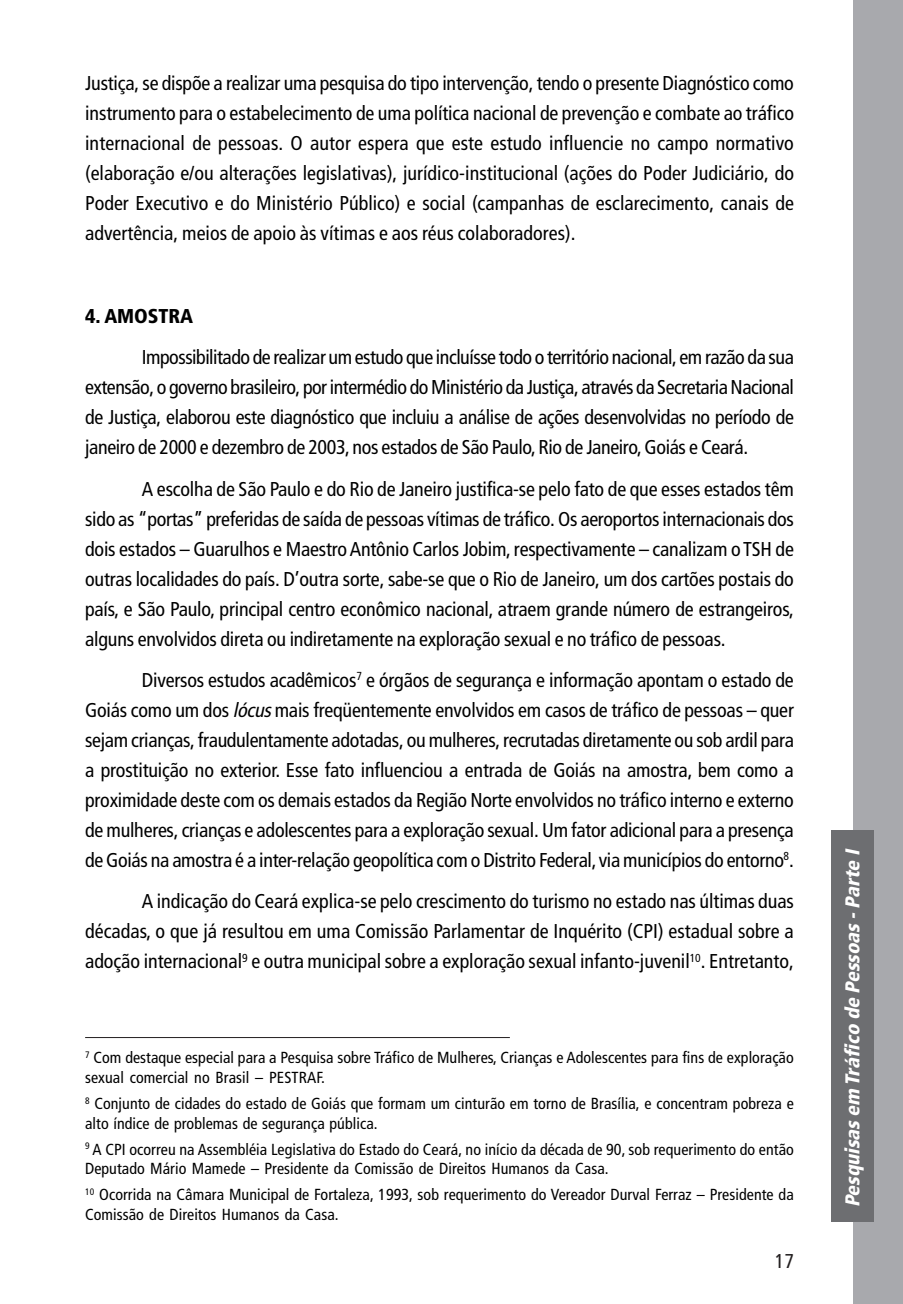
<style>
.page{position:relative;width:903px;height:1304px;background:#fff}
.page>*{position:absolute;margin:0;border:0;box-sizing:border-box;transform-origin:0 0}
.t1{font:condensed 20px/30px "Frutiger";letter-spacing:-.015em;color:#000;text-align:justify}
.t2{font:italic 900 condensed 20px "Frutiger";color:#fff}
.t3{font:condensed 20px "Frutiger";color:#231f20}
.t4{font:condensed 16px/20px "Frutiger";letter-spacing:.005em;color:#000}
.s1{font-weight:900}
.s2{font-style:italic}
</style>
<div class="page">
<div style="left:853px;top:0;width:50px;height:1304px;background:#a8a9ad"></div>
<div style="left:831px;top:830px;width:43px;height:392px;background:#6d6e71"></div>
<hr style="left:85px;top:1037px;width:425px;height:1px;background:#231f20">
<p class="t1" style="left:85px;top:70px;width:710px">Justiça, se dispõe a realizar uma pesquisa do tipo intervenção, tendo o presente Diagnóstico como instrumento para o estabelecimento de uma política nacional de prevenção e combate ao tráfico internacional de pessoas. O autor espera que este estudo influencie no campo normativo (elaboração e/ou alterações legislativas), jurídico-institucional (ações do Poder Judiciário, do Poder Executivo e do Ministério Público) e social (campanhas de esclarecimento, canais de advertência, meios de apoio às vítimas e aos réus colaboradores).</p>
<p class="t1" style="left:142px;top:297px;width:654px;line-height:41.4px;text-indent:-57px"><span class="s1">4. AMOSTRA<br></span>Impossibilitado de realizar um estudo que incluísse todo o território nacional, em razão da sua</p>
<p class="t1" style="left:85px;top:374px;width:710px">extensão, o governo brasileiro, por intermédio do Ministério da Justiça, através da Secretaria Nacional de Justiça, elaborou este diagnóstico que incluiu a análise de ações desenvolvidas no período de janeiro de 2000 e dezembro de 2003, nos estados de São Paulo, Rio de Janeiro, Goiás e Ceará.</p>
<p class="t1" style="left:85px;top:475px;width:710px;text-indent:57px">A escolha de São Paulo e do Rio de Janeiro justifica-se pelo fato de que esses estados têm sido as “portas” preferidas de saída de pessoas vítimas de tráfico. Os aeroportos internacionais dos dois estados – Guarulhos e Maestro Antônio Carlos Jobim, respectivamente – canalizam o TSH de outras localidades do país. D’outra sorte, sabe-se que o Rio de Janeiro, um dos cartões postais do país, e São Paulo, principal centro econômico nacional, atraem grande número de estrangeiros, alguns envolvidos direta ou indiretamente na exploração sexual e no tráfico de pessoas.</p>
<p class="t1" style="left:85px;top:666px;width:710px;text-indent:57px">Diversos estudos acadêmicos<sup>7</sup> e órgãos de segurança e informação apontam o estado de Goiás como um dos <span class="s2">lócus</span>mais freqüentemente envolvidos em casos de tráfico de pessoas – quer sejam crianças, fraudulentamente adotadas, ou mulheres, recrutadas diretamente ou sob ardil para a prostituição no exterior. Esse fato influenciou a entrada de Goiás na amostra, bem como a proximidade deste com os demais estados da Região Norte envolvidos no tráfico interno e externo de mulheres, crianças e adolescentes para a exploração sexual. Um fator adicional para a presença de Goiás na amostra é a inter-relação geopolítica com o Distrito Federal, via municípios do entorno<sup>8</sup>.</p>
<p class="t1" style="left:85px;top:888px;width:710px;text-indent:57px">A indicação do Ceará explica-se pelo crescimento do turismo no estado nas últimas duas décadas, o que já resultou em uma Comissão Parlamentar de Inquérito (CPI) estadual sobre a adoção internacional<sup>9</sup> e outra municipal sobre a exploração sexual infanto-juvenil<sup>10</sup>. Entretanto,</p>
<p class="t4" style="left:85px;top:1049px;width:710px"><sup>7</sup> Com destaque especial para a Pesquisa sobre Tráfico de Mulheres, Crianças e Adolescentes para fins de exploração sexual comercial no Brasil – PESTRAF.</p>
<p class="t4" style="left:85px;top:1094px;width:710px"><sup>8</sup> Conjunto de cidades do estado de Goiás que formam um cinturão em torno de Brasília, e concentram pobreza e alto índice de problemas de segurança pública.</p>
<p class="t4" style="left:85px;top:1140px;width:710px"><sup>9</sup> A CPI ocorreu na Assembléia Legislativa do Estado do Ceará, no início da década de 90, sob requerimento do então<br>Deputado Mário Mamede – Presidente da Comissão de Direitos Humanos da Casa.</p>
<p class="t4" style="left:85px;top:1186px;width:710px"><sup>10</sup> Ocorrida na Câmara Municipal de Fortaleza, 1993, sob requerimento do Vereador Durval Ferraz – Presidente da<br>Comissão de Direitos Humanos da Casa.</p>
<p class="t3" style="left:775px;top:1253px;width:21px">17</p>
<p class="t2" style="left:844px;top:1207px;width:363px;rotate:-90deg">Pesq uisas em Tráfico de Pessoas -Parte I</p>
</div>
